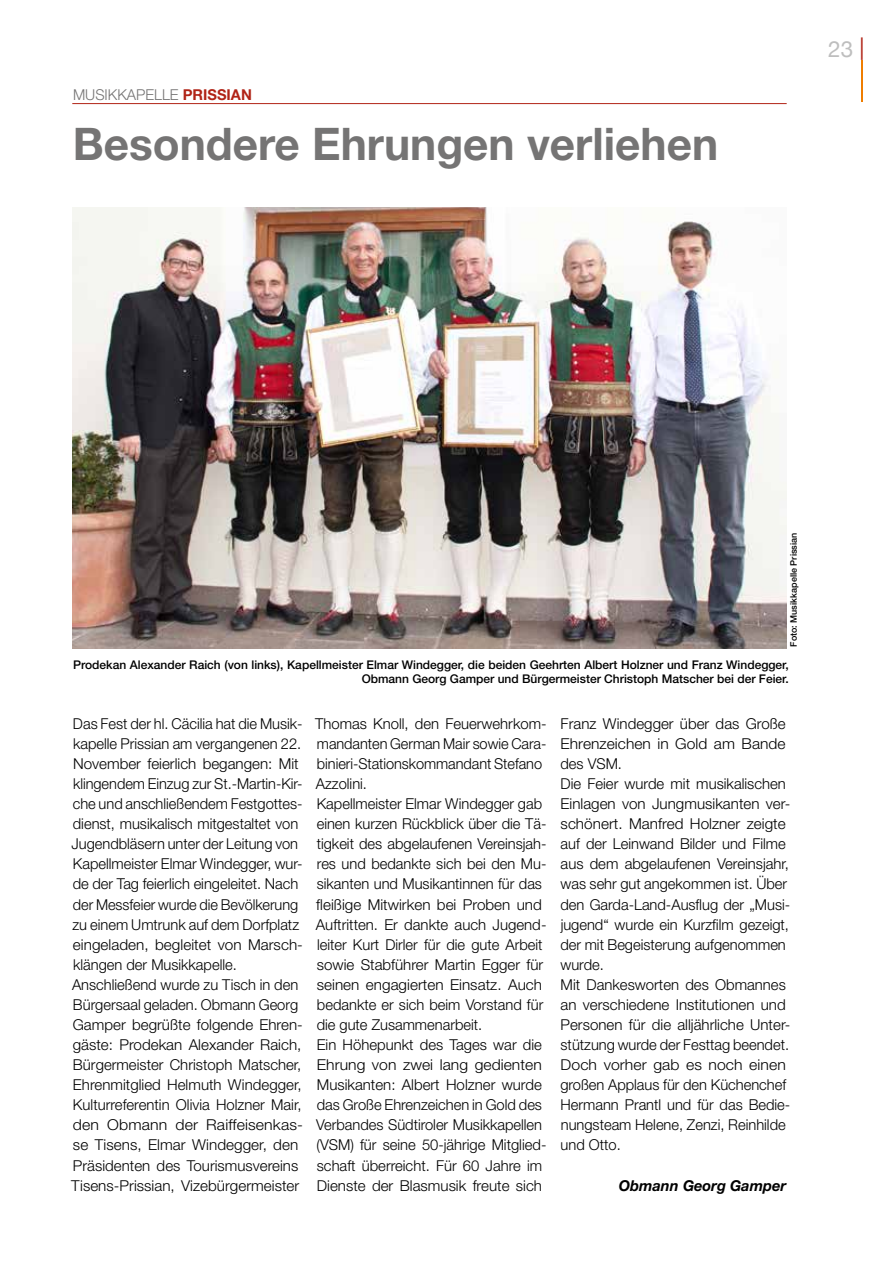
<style>
.page{position:relative;width:893px;height:1263px;background:#fff}
.page>*{position:absolute;margin:0;border:0;box-sizing:border-box;transform-origin:0 0}
.t1{font:700 45px "Helvetica Neue";color:#757474}
.t2{font:22.5px "Helvetica Neue";color:#bebebe}
.t3{font:300 15px/20.1px "Helvetica Neue";color:#000}
.t4{font:300 15px "Helvetica Neue";color:#757474}
.t5{font:italic 700 15px "Helvetica Neue";color:#000}
.t6{font:500 12px/14.4px "Helvetica Neue";color:#000;text-align:right}
.t7{font:500 9px "Helvetica Neue";color:#000}
.s1{font-weight:700;color:#b12417}
.s2{color:#b12417}
</style>
<div class="page">
<hr style="left:861px;top:60px;width:2px;height:42px;background:#ef7d00">
<hr style="left:72px;top:103px;width:715px;height:1px;background:#b12417">
<img style="left:72px;top:208px;width:715px;height:440px">
<p class="t4" style="left:73px;top:86px;width:180px">MUSIKKAPELLE <span class="s1">PRISSIAN</span></p>
<h1 class="t1" style="left:73px;top:116px;width:647px">Besondere Ehrungen verliehen</h1>
<h2 class="t2" style="left:828px;top:32px;width:38px">23 <span class="s2">|</span></h2>
<p class="t7" style="left:788px;top:647px;width:116px;rotate:-90deg">Foto: Musikkapelle Prissian</p>
<p class="t6" style="left:73px;top:657px;width:717px">Prodekan Alexander Raich (von links), Kapellmeister Elmar Windegger, die beiden Geehrten Albert Holzner und Franz Windegger,<br>Obmann Georg Gamper und Bürgermeister Christoph Matscher bei der Feier.</p>
<p class="t3" style="left:71px;top:713px;width:233px">Das Fest der hl. Cäcilia hat die Musik&shy;kapelle Prissian am vergangenen 22.<br>November feierlich begangen: Mit klingendem Einzug zur St.-Martin-Kir&shy;che und anschließendem Festgottes&shy;dienst, musikalisch mitgestaltet von Jugendbläsern unter der Leitung von Kapellmeister Elmar Windegger, wur&shy;de der Tag feierlich eingeleitet. Nach der Messfeier wurde die Bevölkerung zu einem Umtrunk auf dem Dorfplatz eingeladen, begleitet von Marsch&shy;klängen der Musikkapelle.<br>Anschließend wurde zu Tisch in den Bürgersaal geladen. Obmann Georg Gamper begrüßte folgende Ehren&shy;gäste: Prodekan Alexander Raich, Bürgermeister Christoph Matscher, Ehrenmitglied Helmuth Windegger, Kulturreferentin Olivia Holzner Mair, den Obmann der Raiffeisenkas&shy;se Tisens, Elmar Windegger, den Präsidenten des Tourismusvereins Tisens-Prissian, Vizebürgermeister</p>
<p class="t3" style="left:315px;top:713px;width:233px">Thomas Knoll, den Feuerwehrkom&shy;mandanten German Mair sowie Cara&shy;binieri-Stationskommandant Stefano Azzolini.<br>Kapellmeister Elmar Windegger gab einen kurzen Rückblick über die Tä&shy;tigkeit des abgelaufenen Vereinsjah&shy;res und bedankte sich bei den Mu&shy;sikanten und Musikantinnen für das fleißige Mitwirken bei Proben und Auftritten. Er dankte auch Jugend&shy;leiter Kurt Dirler für die gute Arbeit sowie Stabführer Martin Egger für seinen engagierten Einsatz. Auch bedankte er sich beim Vorstand für die gute Zusammenarbeit.<br>Ein Höhepunkt des Tages war die Ehrung von zwei lang gedienten Musikanten: Albert Holzner wurde das Große Ehrenzeichen in Gold des Verbandes Südtiroler Musikkapellen (VSM) für seine 50-jährige Mitglied&shy;schaft überreicht. Für 60 Jahre im Dienste der Blasmusik freute sich</p>
<p class="t3" style="left:560px;top:713px;width:232px">Franz Windegger über das Große<br>Ehrenzeichen in Gold am Bande des VSM.<br>Die Feier wurde mit musikalischen<br>Einlagen von Jungmusikanten ver&shy;schönert. Manfred Holzner zeigte auf der Leinwand Bilder und Filme aus dem abgelaufenen Vereinsjahr, was sehr gut angekommen ist. Über den Garda-Land-Ausflug der „Musi&shy;jugend“ wurde ein Kurzfilm gezeigt, der mit Begeisterung aufgenommen wurde.<br>Mit Dankesworten des Obmannes an verschiedene Institutionen und<br>Personen für die alljährliche Unter&shy;stützung wurde der Festtag beendet.<br>Doch vorher gab es noch einen großen Applaus für den Küchenchef<br>Hermann Prantl und für das Bedie&shy;nungsteam Helene, Zenzi, Reinhilde und Otto.</p>
<p class="t5" style="left:619px;top:1176px;width:169px">Obmann Georg Gamper</p>
</div>
